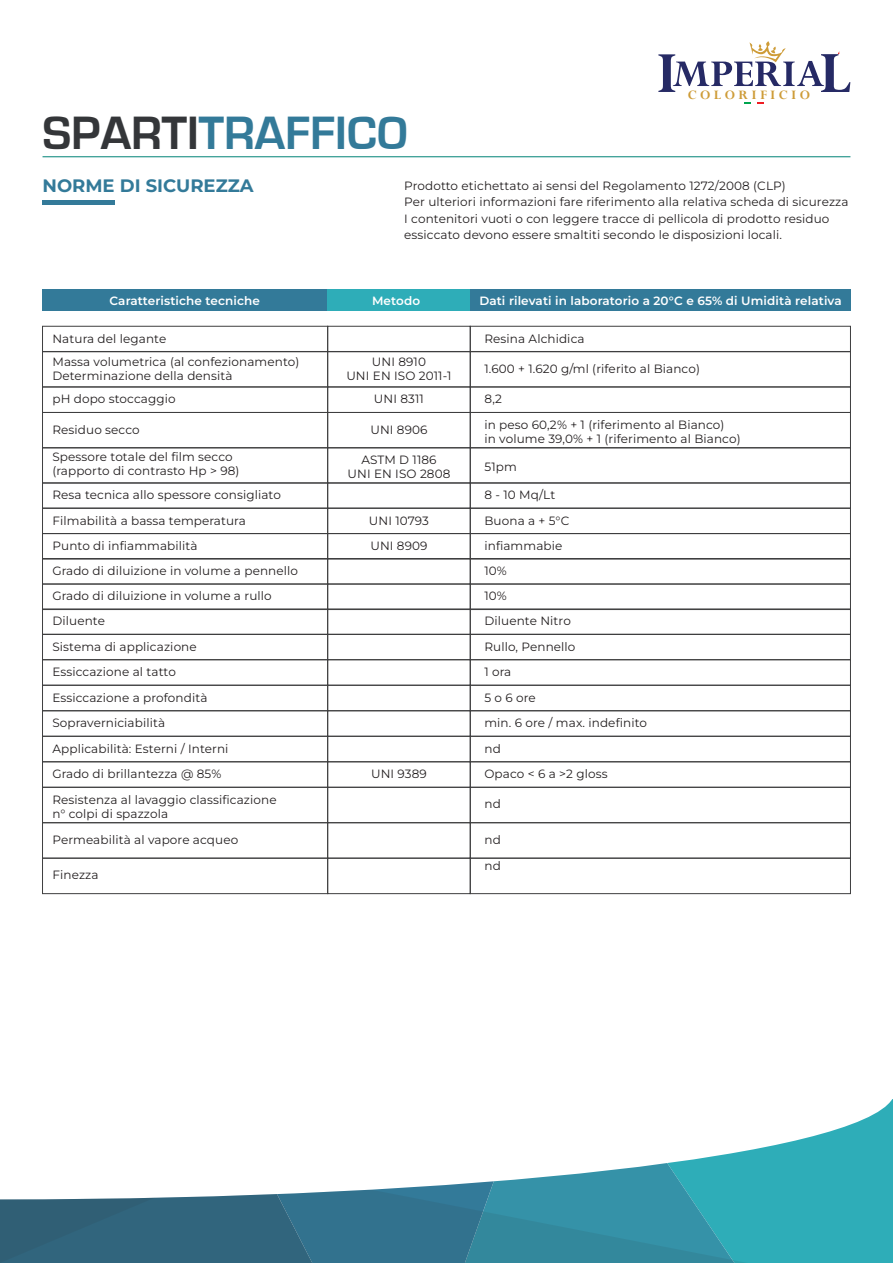
<style>
.page{position:relative;width:893px;height:1263px;background:#fff}
.page>*{position:absolute;margin:0;border:0;box-sizing:border-box;transform-origin:0 0}
.t1{font:700 48.15px "Eurostile";color:#337a99}
.t2{font:700 18px "Montserrat";color:#337a99}
.t3{font:700 14.4px "Perpetua";letter-spacing:.235em;color:#ce9c38}
.t4{font:12px/14.4px "Montserrat";letter-spacing:.01em;color:#231f20}
.t5{font:600 12px "Montserrat";letter-spacing:.01em;color:#fff}
.s1{color:#343639}
</style>
<div class="page">
<svg style="left:744px;top:102px;width:20px;height:2px"></svg>
<svg style="left:658px;top:41px;width:192px;height:51px"></svg>
<hr style="left:43px;top:156px;width:807px;height:1px;background:#008376">
<hr style="left:42px;top:200px;width:73px;height:4px;background:#337a99">
<div style="left:43px;top:289px;width:285px;height:22px;background:#337a99"></div>
<div style="left:328px;top:289px;width:142px;height:22px;background:#2eadb8"></div>
<div style="left:470px;top:289px;width:380px;height:22px;background:#337a99"></div>
<div style="left:42px;top:326px;width:286px;height:26px;border:1px solid #3e3e3f"></div>
<div style="left:327px;top:326px;width:144px;height:26px;border:1px solid #3e3e3f"></div>
<div style="left:470px;top:326px;width:381px;height:26px;border:1px solid #3e3e3f"></div>
<div style="left:42px;top:387px;width:286px;height:26px;border:1px solid #3e3e3f"></div>
<div style="left:327px;top:387px;width:144px;height:26px;border:1px solid #3e3e3f"></div>
<div style="left:470px;top:387px;width:381px;height:26px;border:1px solid #3e3e3f"></div>
<div style="left:42px;top:533px;width:286px;height:26px;border:1px solid #3e3e3f"></div>
<div style="left:327px;top:533px;width:144px;height:26px;border:1px solid #3e3e3f"></div>
<div style="left:470px;top:533px;width:381px;height:26px;border:1px solid #3e3e3f"></div>
<div style="left:42px;top:558px;width:286px;height:26px;border:1px solid #3e3e3f"></div>
<div style="left:327px;top:558px;width:144px;height:26px;border:1px solid #3e3e3f"></div>
<div style="left:470px;top:558px;width:381px;height:26px;border:1px solid #3e3e3f"></div>
<div style="left:42px;top:584px;width:286px;height:26px;border:1px solid #3e3e3f"></div>
<div style="left:327px;top:584px;width:144px;height:26px;border:1px solid #3e3e3f"></div>
<div style="left:470px;top:584px;width:381px;height:26px;border:1px solid #3e3e3f"></div>
<div style="left:42px;top:609px;width:286px;height:26px;border:1px solid #3e3e3f"></div>
<div style="left:327px;top:609px;width:144px;height:26px;border:1px solid #3e3e3f"></div>
<div style="left:470px;top:609px;width:381px;height:26px;border:1px solid #3e3e3f"></div>
<div style="left:42px;top:634px;width:286px;height:26px;border:1px solid #3e3e3f"></div>
<div style="left:327px;top:634px;width:144px;height:26px;border:1px solid #3e3e3f"></div>
<div style="left:470px;top:634px;width:381px;height:26px;border:1px solid #3e3e3f"></div>
<div style="left:42px;top:659px;width:286px;height:27px;border:1px solid #3e3e3f"></div>
<div style="left:327px;top:659px;width:144px;height:27px;border:1px solid #3e3e3f"></div>
<div style="left:470px;top:659px;width:381px;height:27px;border:1px solid #3e3e3f"></div>
<div style="left:42px;top:685px;width:286px;height:26px;border:1px solid #3e3e3f"></div>
<div style="left:327px;top:685px;width:144px;height:26px;border:1px solid #3e3e3f"></div>
<div style="left:470px;top:685px;width:381px;height:26px;border:1px solid #3e3e3f"></div>
<div style="left:42px;top:710px;width:286px;height:27px;border:1px solid #3e3e3f"></div>
<div style="left:327px;top:710px;width:144px;height:27px;border:1px solid #3e3e3f"></div>
<div style="left:470px;top:710px;width:381px;height:27px;border:1px solid #3e3e3f"></div>
<div style="left:42px;top:736px;width:286px;height:26px;border:1px solid #3e3e3f"></div>
<div style="left:327px;top:736px;width:144px;height:26px;border:1px solid #3e3e3f"></div>
<div style="left:470px;top:736px;width:381px;height:26px;border:1px solid #3e3e3f"></div>
<div style="left:42px;top:761px;width:286px;height:27px;border:1px solid #3e3e3f"></div>
<div style="left:327px;top:761px;width:144px;height:27px;border:1px solid #3e3e3f"></div>
<div style="left:470px;top:761px;width:381px;height:27px;border:1px solid #3e3e3f"></div>
<div style="left:42px;top:482px;width:286px;height:27px;border:1px solid #3e3e3f"></div>
<div style="left:327px;top:482px;width:144px;height:27px;border:1px solid #3e3e3f"></div>
<div style="left:470px;top:482px;width:381px;height:27px;border:1px solid #3e3e3f"></div>
<div style="left:42px;top:351px;width:286px;height:36px;border:1px solid #3e3e3f"></div>
<div style="left:327px;top:351px;width:144px;height:36px;border:1px solid #3e3e3f"></div>
<div style="left:470px;top:351px;width:381px;height:36px;border:1px solid #3e3e3f"></div>
<div style="left:42px;top:412px;width:286px;height:36px;border:1px solid #3e3e3f"></div>
<div style="left:327px;top:412px;width:144px;height:36px;border:1px solid #3e3e3f"></div>
<div style="left:470px;top:412px;width:381px;height:36px;border:1px solid #3e3e3f"></div>
<div style="left:42px;top:787px;width:286px;height:36px;border:1px solid #3e3e3f"></div>
<div style="left:327px;top:787px;width:144px;height:36px;border:1px solid #3e3e3f"></div>
<div style="left:470px;top:787px;width:381px;height:36px;border:1px solid #3e3e3f"></div>
<div style="left:42px;top:822px;width:286px;height:36px;border:1px solid #3e3e3f"></div>
<div style="left:327px;top:822px;width:144px;height:36px;border:1px solid #3e3e3f"></div>
<div style="left:470px;top:822px;width:381px;height:36px;border:1px solid #3e3e3f"></div>
<div style="left:42px;top:858px;width:286px;height:36px;border:1px solid #3e3e3f"></div>
<div style="left:327px;top:858px;width:144px;height:36px;border:1px solid #3e3e3f"></div>
<div style="left:470px;top:858px;width:381px;height:36px;border:1px solid #3e3e3f"></div>
<div style="left:42px;top:447px;width:286px;height:36px;border:1px solid #3e3e3f"></div>
<div style="left:327px;top:447px;width:144px;height:36px;border:1px solid #3e3e3f"></div>
<div style="left:470px;top:447px;width:381px;height:36px;border:1px solid #3e3e3f"></div>
<svg style="left:748px;top:1099px;width:145px;height:164px;fill:#2eadb8"></svg>
<svg style="left:429px;top:1150px;width:319px;height:113px"></svg>
<svg style="left:0;top:1186px;width:429px;height:77px;background:#497a90"></svg>
<h1 class="t1" style="left:42px;top:113px;width:366px"><span class="s1">SPARTI</span>TRAFFICO</h1>
<p class="t3" style="left:688px;top:85px;width:124px">COLORIFICIO</p>
<h2 class="t2" style="left:42px;top:173px;width:213px">NORME DI SICUREZZA</h2>
<p class="t4" style="left:404px;top:177px;width:446px;line-height:16.5px">Prodotto etichettato ai sensi del Regolamento 1272/2008 (CLP)<br>Per ulteriori informazioni fare riferimento alla relativa scheda di sicurezza I contenitori vuoti o con leggere tracce di pellicola di prodotto residuo essiccato devono essere smaltiti secondo le disposizioni locali.</p>
<p class="t5" style="left:110px;top:292px;width:152px">Caratteristiche tecniche</p>
<p class="t5" style="left:372px;top:292px;width:50px">Metodo</p>
<p class="t5" style="left:479px;top:292px;width:364px">Dati rilevati in laboratorio a 20°C e 65% di Umidità relativa</p>
<p class="t4" style="left:52px;top:331px;width:115px">Natura del legante</p>
<p class="t4" style="left:484px;top:331px;width:102px">Resina Alchidica</p>
<p class="t4" style="left:52px;top:354px;width:248px">Massa volumetrica (al confezionamento)<br>Determinazione della densità</p>
<p class="t4" style="left:346px;top:354px;width:107px;text-align:center">UNI 8910<br>UNI EN ISO 2011-1</p>
<p class="t4" style="left:374px;top:392px;width:51px">UNI 8311</p>
<p class="t4" style="left:484px;top:361px;width:217px">1.600 + 1.620 g/ml (riferito al Bianco)</p>
<p class="t4" style="left:52px;top:392px;width:125px">pH dopo stoccaggio</p>
<p class="t4" style="left:484px;top:392px;width:19px">8,2</p>
<p class="t4" style="left:52px;top:422px;width:89px">Residuo secco</p>
<p class="t4" style="left:370px;top:422px;width:59px">UNI 8906</p>
<p class="t4" style="left:484px;top:417px;width:258px">in peso 60,2% + 1 (riferimento al Bianco)<br>in volume 39,0% + 1 (riferimento al Bianco)</p>
<p class="t4" style="left:52px;top:449px;width:189px">Spessore totale del film secco (rapporto di contrasto Hp &gt; 98)</p>
<p class="t4" style="left:347px;top:452px;width:104px;text-align:center">ASTM D 1186<br>UNI EN ISO 2808</p>
<p class="t4" style="left:484px;top:459px;width:34px">51pm</p>
<p class="t4" style="left:52px;top:487px;width:230px">Resa tecnica allo spessore consigliato</p>
<p class="t4" style="left:484px;top:487px;width:72px">8 - 10 Mq/Lt</p>
<p class="t4" style="left:52px;top:513px;width:195px">Filmabilità a bassa temperatura</p>
<p class="t4" style="left:369px;top:513px;width:62px">UNI 10793</p>
<p class="t4" style="left:484px;top:513px;width:87px">Buona a + 5°C</p>
<p class="t4" style="left:370px;top:538px;width:59px">UNI 8909</p>
<p class="t4" style="left:52px;top:538px;width:147px">Punto di infiammabilità</p>
<p class="t4" style="left:484px;top:538px;width:79px">infiammabie</p>
<p class="t4" style="left:52px;top:563px;width:247px">Grado di diluizione in volume a pennello</p>
<p class="t4" style="left:484px;top:563px;width:24px">10%</p>
<p class="t4" style="left:52px;top:589px;width:221px">Grado di diluizione in volume a rullo</p>
<p class="t4" style="left:484px;top:589px;width:24px">10%</p>
<p class="t4" style="left:52px;top:614px;width:54px">Diluente</p>
<p class="t4" style="left:484px;top:614px;width:88px">Diluente Nitro</p>
<p class="t4" style="left:52px;top:639px;width:146px">Sistema di applicazione</p>
<p class="t4" style="left:484px;top:639px;width:93px">Rullo, Pennello</p>
<p class="t4" style="left:52px;top:664px;width:125px">Essiccazione al tatto</p>
<p class="t4" style="left:484px;top:664px;width:28px">1 ora</p>
<p class="t4" style="left:52px;top:690px;width:157px">Essiccazione a profondità</p>
<p class="t4" style="left:484px;top:690px;width:53px">5 o 6 ore</p>
<p class="t4" style="left:52px;top:715px;width:114px">Sopraverniciabilità</p>
<p class="t4" style="left:484px;top:715px;width:164px">min. 6 ore / max. indefinito</p>
<p class="t4" style="left:52px;top:741px;width:178px">Applicabilità: Esterni / Interni</p>
<p class="t4" style="left:484px;top:741px;width:18px">nd</p>
<p class="t4" style="left:52px;top:766px;width:170px">Grado di brillantezza @ 85%</p>
<p class="t4" style="left:484px;top:766px;width:125px">Opaco &lt; 6 a &gt;2 gloss</p>
<p class="t4" style="left:371px;top:767px;width:57px">UNI 9389</p>
<p class="t4" style="left:52px;top:792px;width:226px">Resistenza al lavaggio classificazione n° colpi di spazzola</p>
<p class="t4" style="left:484px;top:797px;width:18px">nd</p>
<p class="t4" style="left:52px;top:832px;width:187px">Permeabilità al vapore acqueo</p>
<p class="t4" style="left:52px;top:867px;width:48px">Finezza</p>
<p class="t4" style="left:484px;top:832px;width:18px">nd</p>
<p class="t4" style="left:484px;top:858px;width:18px">nd</p>
</div>
